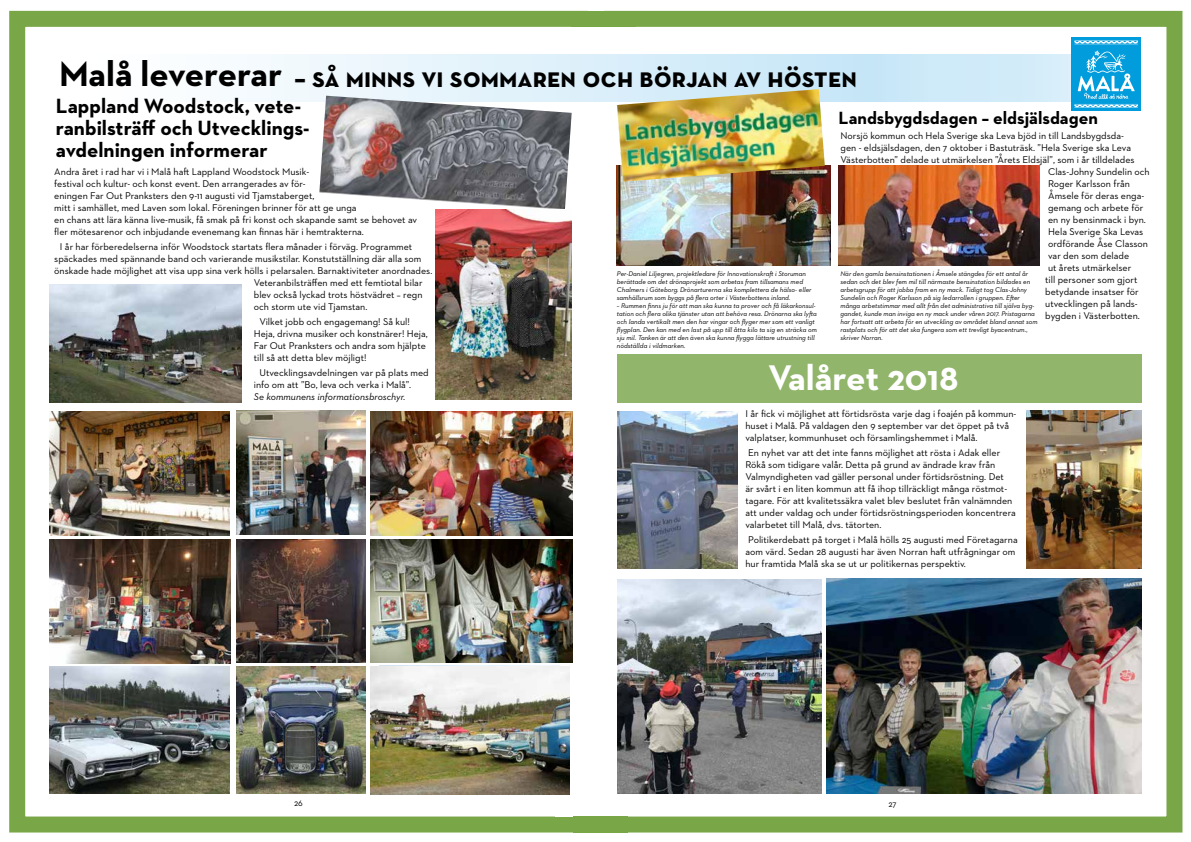
<style>
.page{position:relative;width:1191px;height:842px;background:#fff}
.page>*{position:absolute;margin:0;border:0;box-sizing:border-box;transform-origin:0 0}
.t1{font:700 36.3px "Neutraface 2 Text";color:#fff}
.t2{font:28px "Neutra Text Bold SC";color:#000}
.t3{font:700 21px/22px "Neutraface 2 Text";color:#000}
.t4{font:700 18px "Neutraface 2 Text";color:#000}
.t5{font:10px/12px "Neutraface 2 Text";color:#000}
.t6{font:italic 10px "Neutraface 2 Text";color:#000}
.t7{font:9px "Neutraface 2 Text";color:#000}
.t8{font:italic 7px/8px "Neutraface 2 Text";color:#000}
.s1{font-family:"Neutraface 2 Text";font-weight:700;font-size:36px}
</style>
<div class="page">
<div style="left:9px;top:11px;width:578px;height:821px;border:16px solid #79a748"></div>
<div style="left:604px;top:11px;width:578px;height:821px;border:16px solid #79a748"></div>
<div style="left:555px;top:27px;width:71px;height:789px;background:#fff"></div>
<div style="left:581px;top:11px;width:54px;height:16px;background:#79a748"></div>
<div style="left:573px;top:816px;width:54px;height:16px;background:#79a748"></div>
<div style="left:617px;top:354px;width:524px;height:48px;background:#91b56a"></div>
<img style="left:618px;top:580px;width:203px;height:214px">
<img style="left:1026px;top:410px;width:115px;height:158px">
<img style="left:617px;top:411px;width:120px;height:157px">
<img style="left:826px;top:579px;width:315px;height:215px">
<img style="left:617px;top:166px;width:213px;height:99px">
<img style="left:838px;top:166px;width:201px;height:99px">
<svg style="left:259px;top:54px;width:882px;height:48px;background:#d9eef9"></svg>
<div style="left:1071px;top:38px;width:69px;height:73px;background:#019cdb"></div>
<svg style="left:1074px;top:40px;width:64px;height:68px"></svg>
<img style="left:319px;top:96px;width:252px;height:114px">
<img style="left:50px;top:539px;width:180px;height:125px">
<img style="left:236px;top:539px;width:130px;height:123px">
<img style="left:236px;top:410px;width:130px;height:125px">
<img style="left:436px;top:210px;width:135px;height:189px">
<img style="left:236px;top:666px;width:130px;height:128px">
<img style="left:50px;top:667px;width:179px;height:127px">
<img style="left:50px;top:285px;width:191px;height:117px">
<img style="left:371px;top:411px;width:201px;height:125px">
<img style="left:371px;top:539px;width:201px;height:123px">
<img style="left:50px;top:411px;width:179px;height:124px">
<img style="left:371px;top:666px;width:198px;height:128px">
<img style="left:617px;top:89px;width:208px;height:93px">
<h2 class="t2" style="left:59px;top:60px;width:799px"><span class="s1">Malå levererar</span> – så minns vi sommaren och början av hösten</h2>
<h3 class="t3" style="left:56px;top:95px;width:255px">Lappland Woodstock, vete&shy;ranbilsträff och Utvecklings&shy;avdelningen informerar</h3>
<p class="t5" style="left:54px;top:166px;width:364px">Andra året i rad har vi i Malå haft Lappland Woodstock Musik-<br>festival och kultur- och konst event. Den arrangerades av för-<br>eningen Far Out Pranksters den 9-11 augusti vid Tjamstaberget,<br>mitt i samhället, med Laven som lokal. Föreningen brinner för att ge unga<br>en chans att lära känna live-musik, få smak på fri konst och skapande samt se behovet av fler mötesarenor och inbjudande evenemang kan finnas här i hemtrakterna.</p>
<p class="t5" style="left:60px;top:240px;width:354px">I år har förberedelserna inför Woodstock startats flera månader i förväg. Programmet</p>
<p class="t5" style="left:54px;top:252px;width:369px">späckades med spännande band och varierande musikstilar. Konstutställning där alla som</p>
<p class="t5" style="left:54px;top:264px;width:379px">önskade hade möjlighet att visa upp sina verk hölls i pelarsalen. Barnaktiviteter anordnades.</p>
<p class="t5" style="left:254px;top:276px;width:170px">Veteranbilsträffen med ett femtiotal bilar</p>
<p class="t5" style="left:254px;top:288px;width:170px">blev också lyckad trots höstvädret – regn</p>
<p class="t5" style="left:254px;top:300px;width:115px">och storm ute vid Tjamstan.</p>
<p class="t5" style="left:254px;top:315px;width:175px;text-indent:6px">Vilket jobb och engagemang! Så kul!<br>Heja, drivna musiker och konstnärer! Heja, Far Out Pranksters och andra som hjälpte till så att detta blev möjligt!</p>
<p class="t5" style="left:254px;top:366px;width:176px;text-indent:6px">Utvecklingsavdelningen var på plats med info om att ”Bo, leva och verka i Malå”.</p>
<p class="t6" style="left:254px;top:390px;width:153px">Se kommunens informationsbroschyr.</p>
<p class="t8" style="left:617px;top:269px;width:196px">Per-Daniel Liljegren, projektledare för Innovationskraft i Storuman berättade om det drönaprojekt som arbetas fram tillsamans med Chalmers i Göteborg. Drönarturerna ska komplettera de hälso- eller samhällsrum som byggs på flera orter i Västerbottens inland.</p>
<p class="t8" style="left:617px;top:301px;width:202px">– Rummen finns ju för att man ska kunna ta prover och få läkarkonsul&shy;tation och flera olika tjänster utan att behöva resa. Drönarna ska lyfta och landa vertikalt men den har vingar och flyger mer som ett vanligt flygplan. Den kan med en last på upp till åtta kilo ta sig en sträcka om sju mil. Tanken är att den även ska kunna flygga lättare utrustning till nödställda i vildmarken.</p>
<h3 class="t4" style="left:838px;top:106px;width:261px">Landsbygdsdagen – eldsjälsdagen</h3>
<p class="t5" style="left:840px;top:129px;width:285px">Norsjö kommun och Hela Sverige ska Leva bjöd in till Landsbygdsda-</p>
<p class="t5" style="left:840px;top:141px;width:292px">gen - eldsjälsdagen, den 7 oktober i Bastuträsk. ”Hela Sverige ska Leva</p>
<p class="t5" style="left:840px;top:153px;width:295px">Västerbotten” delade ut utmärkelsen ”Årets Eldsjäl”, som i år tilldelades</p>
<p class="t5" style="left:1048px;top:165px;width:103px">Clas-Johny Sundelin och</p>
<p class="t5" style="left:1048px;top:177px;width:83px">Roger Karlsson från</p>
<p class="t5" style="left:1048px;top:189px;width:98px">Åmsele för deras enga-</p>
<p class="t5" style="left:1048px;top:201px;width:97px">gemang och arbete för</p>
<p class="t5" style="left:1048px;top:213px;width:99px">en ny bensinmack i byn.</p>
<p class="t5" style="left:1048px;top:225px;width:97px">Hela Sverige Ska Levas</p>
<p class="t5" style="left:1048px;top:237px;width:101px">ordförande Åse Classon</p>
<p class="t5" style="left:1048px;top:249px;width:83px">var den som delade</p>
<p class="t5" style="left:1048px;top:261px;width:85px">ut årets utmärkelser</p>
<p class="t5" style="left:1045px;top:273px;width:94px">till personer som gjort</p>
<p class="t5" style="left:1045px;top:285px;width:95px">betydande insatser för</p>
<p class="t5" style="left:1045px;top:297px;width:94px">utvecklingen på lands-</p>
<p class="t5" style="left:1045px;top:309px;width:96px">bygden i Västerbotten.</p>
<p class="t8" style="left:840px;top:269px;width:199px">När den gamla bensinstationen i Åmsele stängdes för ett antal år sedan och det blev fem mil till närmaste bensinstation bildades en arbetsgrupp för att jobba fram en ny mack. Tidigt tog Clas-Johny Sundelin och Roger Karlsson på sig ledarrollen i gruppen. Efter många arbetstimmar med allt från det administrativa till själva byg&shy;gandet, kunde man inviga en ny mack under våren 2017. Pristagarna har fortsatt att arbeta för en utveckling av området bland annat som rastplats och för att det ska fungera som ett trevligt byacentrum., skriver Norran.</p>
<h1 class="t1" style="left:768px;top:355px;width:192px">Valåret 2018</h1>
<p class="t5" style="left:745px;top:407px;width:272px">I år fick vi möjlighet att förtidsrösta varje dag i foajén på kommun&shy;huset i Malå. På valdagen den 9 september var det öppet på två valplatser, kommunhuset och församlingshemmet i Malå.</p>
<p class="t5" style="left:745px;top:446px;width:272px">En nyhet var att det inte fanns möjlighet att rösta i Adak eller Rökå som tidigare valår. Detta på grund av ändrade krav från Valmyndigheten vad gäller personal under förtidsröstning. Det<br>är svårt i en liten kommun att få ihop tillräckligt många röstmot&shy;tagare. För att kvalitetssäkra valet blev beslutet från valnämnden att under valdag och under förtidsröstningsperioden koncentrera valarbetet till Malå, dvs. tätorten.</p>
<p class="t5" style="left:745px;top:533px;width:274px">Politikerdebatt på torget i Malå hölls 25 augusti med Företagarna aom värd. Sedan 28 augusti har även Norran haft utfrågningar om hur framtida Malå ska se ut ur politikernas perspektiv.</p>
<p class="t7" style="left:294px;top:798px;width:10px">26</p>
<p class="t7" style="left:888px;top:798px;width:10px">27</p>
</div>
